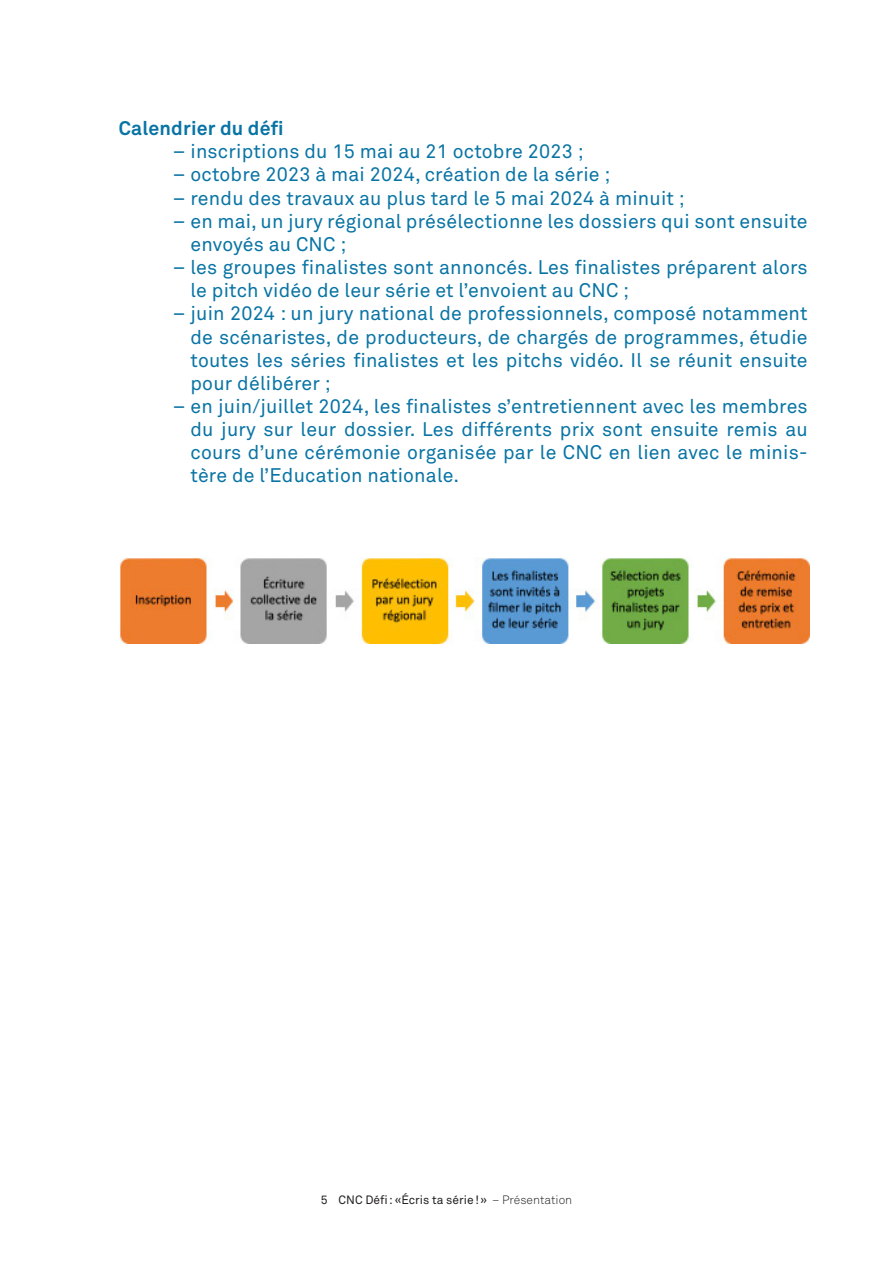
<style>
.page{position:relative;width:893px;height:1263px;background:#fff}
.page>*{position:absolute;margin:0;border:0;box-sizing:border-box;transform-origin:0 0}
.t1{font:19.5px/23.1px "Akkurat Std";letter-spacing:.01em;color:#0974a4}
.t2{font:700 19.5px "Akkurat Std";letter-spacing:.01em;color:#0974a4}
.t3{font:12px "Akkurat Std";color:#231f20}
.s1{font-weight:300}
</style>
<div class="page">
<img style="left:120px;top:558px;width:689px;height:86px">
<p class="t2" style="left:119px;top:116px;width:166px">Calendrier du défi</p>
<p class="t1" style="left:173px;top:140px;width:412px">– inscriptions du 15 mai au 21 octobre 2023 ;</p>
<p class="t1" style="left:173px;top:163px;width:439px">– octobre 2023 à mai 2024, création de la série ;</p>
<p class="t1" style="left:173px;top:186px;width:513px">– rendu des travaux au plus tard le 5 mai 2024 à minuit ;</p>
<p class="t1" style="left:190px;top:209px;width:619px;text-indent:-18px">– en mai, un jury régional présélectionne les dossiers qui sont ensuite envoyés au CNC ;</p>
<p class="t1" style="left:190px;top:256px;width:619px;text-indent:-18px">– les groupes finalistes sont annoncés. Les finalistes préparent alors le pitch vidéo de leur série et l’envoient au CNC ;</p>
<p class="t1" style="left:190px;top:302px;width:619px;text-align:justify;text-indent:-18px">– juin 2024 : un jury national de professionnels, composé notamment de scénaristes, de producteurs, de chargés de programmes, étudie toutes les séries finalistes et les pitchs vidéo. Il se réunit ensuite pour délibérer ;</p>
<p class="t1" style="left:190px;top:395px;width:619px;text-align:justify;text-indent:-18px">– en juin/juillet 2024, les finalistes s’entretiennent avec les membres du jury sur leur dossier. Les différents prix sont ensuite remis au cours d’une cérémonie organisée par le CNC en lien avec le minis&shy;tère de l’Education nationale.</p>
<p class="t3" style="left:321px;top:1193px;width:253px">5 CNC Défi: «Écris ta série!» <span class="s1">– Présentation</span></p>
</div>
